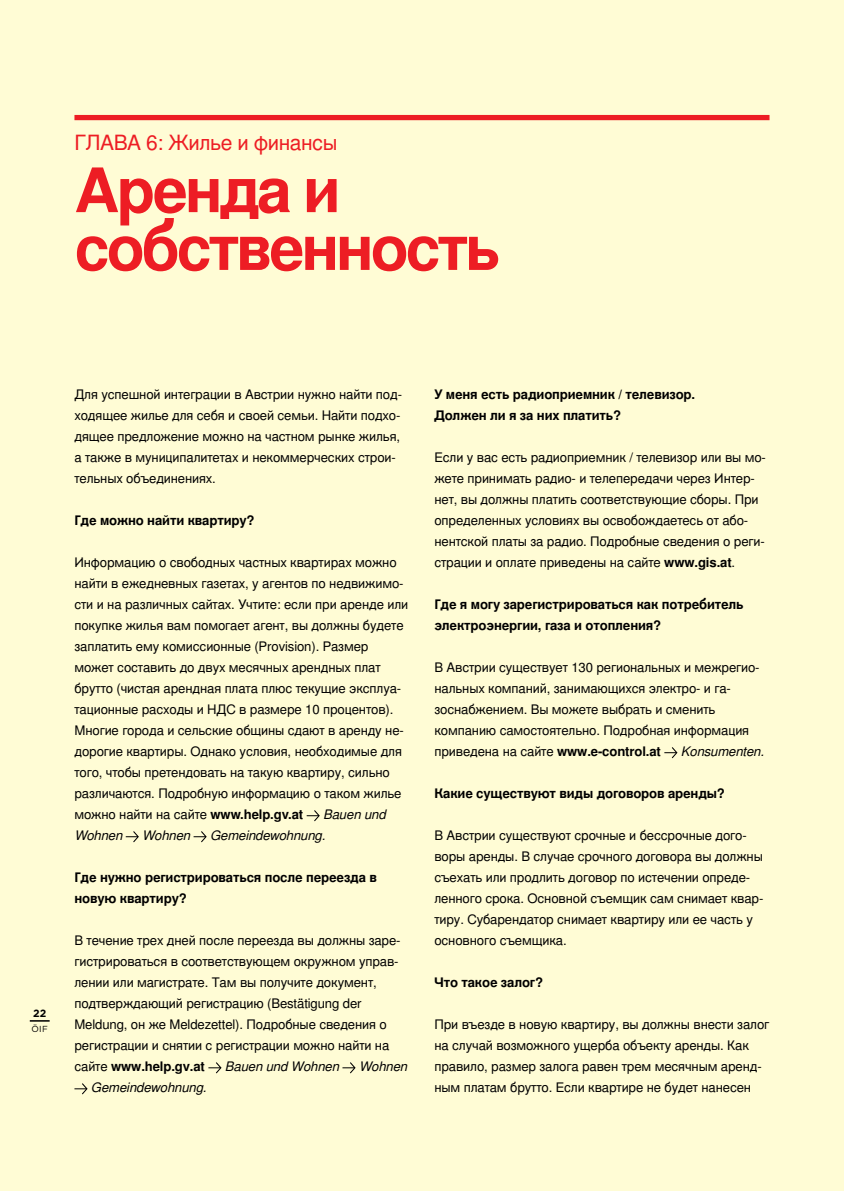
<style>
.page{position:relative;width:844px;height:1191px;background:#fff}
.page>*{position:absolute;margin:0;border:0;box-sizing:border-box;transform-origin:0 0}
.t1{font:700 61.25px/57.8px "Nimbus San LOT";letter-spacing:-.05em;color:#ed1d24}
.t2{font:21px "Nimbus San LOT";letter-spacing:-.02em;color:#ed1d24}
.t3{font:13.12px/21px "Nimbus San LOT";letter-spacing:-.01em;color:#000}
.t4{font:700 13.12px/21px "Nimbus San LOT";letter-spacing:-.01em;color:#000}
.t5{font:italic 13.12px "Nimbus San LOT";letter-spacing:-.01em;color:#000}
.t6{font:700 10.5px "Gotham";color:#000}
.t7{font:8.75px "Gotham";color:#000}
.s1{font-weight:700}
</style>
<div class="page">
<div style="left:0;top:0;width:843px;height:1191px;background:#fffcd5"></div>
<div style="left:74px;top:115px;width:695px;height:5px;background:#ed1d24"></div>
<svg style="left:306px;top:810px;width:14px;height:11px"></svg>
<svg style="left:126px;top:831px;width:13px;height:11px"></svg>
<svg style="left:193px;top:831px;width:14px;height:11px"></svg>
<svg style="left:208px;top:1062px;width:13px;height:11px"></svg>
<svg style="left:342px;top:1062px;width:13px;height:11px"></svg>
<svg style="left:74px;top:1083px;width:14px;height:11px"></svg>
<svg style="left:664px;top:747px;width:13px;height:11px"></svg>
<svg style="left:30px;top:1020px;width:20px;height:1px"></svg>
<h2 class="t2" style="left:74px;top:130px;width:264px">ГЛАВА 6: Жилье и финансы</h2>
<h1 class="t1" style="left:74px;top:164px;width:427px">Аренда и собственность</h1>
<p class="t6" style="left:33px;top:1006px;width:15px">22</p>
<p class="t7" style="left:32px;top:1023px;width:18px">ÖIF</p>
<p class="t3" style="left:74px;top:384px;width:329px">Для успешной интеграции в Австрии нужно найти под&shy;ходящее жилье для себя и своей семьи. Найти подхо&shy;дящее предложение можно на частном рынке жилья, а также в муниципалитетах и некоммерческих строи&shy;тельных объединениях.</p>
<p class="t4" style="left:74px;top:510px;width:181px">Где можно найти квартиру?</p>
<p class="t3" style="left:74px;top:552px;width:335px">Информацию о свободных частных квартирах можно найти в ежедневных газетах, у агентов по недвижимо&shy;сти и на различных сайтах. Учтите: если при аренде или покупке жилья вам помогает агент, вы должны будете заплатить ему комиссионные (Provision). Размер может составить до двух месячных арендных плат брутто (чистая арендная плата плюс текущие эксплуа&shy;тационные расходы и НДС в размере 10 процентов).<br>Многие города и сельские общины сдают в аренду не&shy;дорогие квартиры. Однако условия, необходимые для того, чтобы претендовать на такую квартиру, сильно различаются. Подробную информацию о таком жилье можно найти на сайте <span class="s1">www.help.gv.at</span></p>
<p class="t5" style="left:323px;top:806px;width:64px">Bauen und</p>
<p class="t5" style="left:74px;top:827px;width:49px">Wohnen</p>
<p class="t5" style="left:142px;top:827px;width:49px">Wohnen</p>
<p class="t5" style="left:210px;top:827px;width:117px">Gemeindewohnung.</p>
<p class="t4" style="left:74px;top:867px;width:304px">Где нужно регистрироваться после переезда в новую квартиру?</p>
<p class="t3" style="left:74px;top:930px;width:327px">В течение трех дней после переезда вы должны заре&shy;гистрироваться в соответствующем окружном управ&shy;лении или магистрате. Там вы получите документ, подтверждающий регистрацию (Bestätigung der Meldung, он же Meldezettel). Подробные сведения о регистрации и снятии с регистрации можно найти на сайте <span class="s1">www.help.gv.at</span></p>
<p class="t5" style="left:225px;top:1058px;width:116px">Bauen und Wohnen</p>
<p class="t5" style="left:359px;top:1058px;width:50px">Wohnen</p>
<p class="t5" style="left:91px;top:1079px;width:117px">Gemeindewohnung.</p>
<p class="t4" style="left:434px;top:384px;width:262px">У меня есть радиоприемник / телевизор.<br>Должен ли я за них платить?</p>
<p class="t3" style="left:434px;top:447px;width:333px">Если у вас есть радиоприемник / телевизор или вы мо&shy;жете принимать радио- и телепередачи через Интер&shy;нет, вы должны платить соответствующие сборы. При определенных условиях вы освобождаетесь от або&shy;нентской платы за радио. Подробные сведения о реги&shy;страции и оплате приведены на сайте <span class="s1">www.gis.at</span>.</p>
<p class="t4" style="left:434px;top:594px;width:310px">Где я могу зарегистрироваться как потребитель электроэнергии, газа и отопления?</p>
<p class="t3" style="left:434px;top:657px;width:326px">В Австрии существует 130 региональных и межрегио&shy;нальных компаний, занимающихся электро- и га&shy;зоснабжением. Вы можете выбрать и сменить компанию самостоятельно. Подробная информация приведена на сайте <span class="s1">www.e-control.at</span></p>
<p class="t5" style="left:680px;top:743px;width:85px">Konsumenten.</p>
<p class="t4" style="left:434px;top:783px;width:292px">Какие существуют виды договоров аренды?</p>
<p class="t3" style="left:434px;top:825px;width:330px">В Австрии существуют срочные и бессрочные дого&shy;воры аренды. В случае срочного договора вы должны съехать или продлить договор по истечении опреде&shy;ленного срока. Основной съемщик сам снимает квар&shy;тиру. Субарендатор снимает квартиру или ее часть у основного съемщика.</p>
<p class="t4" style="left:434px;top:972px;width:110px">Что такое залог?</p>
<p class="t3" style="left:434px;top:1014px;width:336px">При въезде в новую квартиру, вы должны внести залог на случай возможного ущерба объекту аренды. Как правило, размер залога равен трем месячным аренд&shy;ным платам брутто. Если квартире не будет нанесен</p>
</div>
